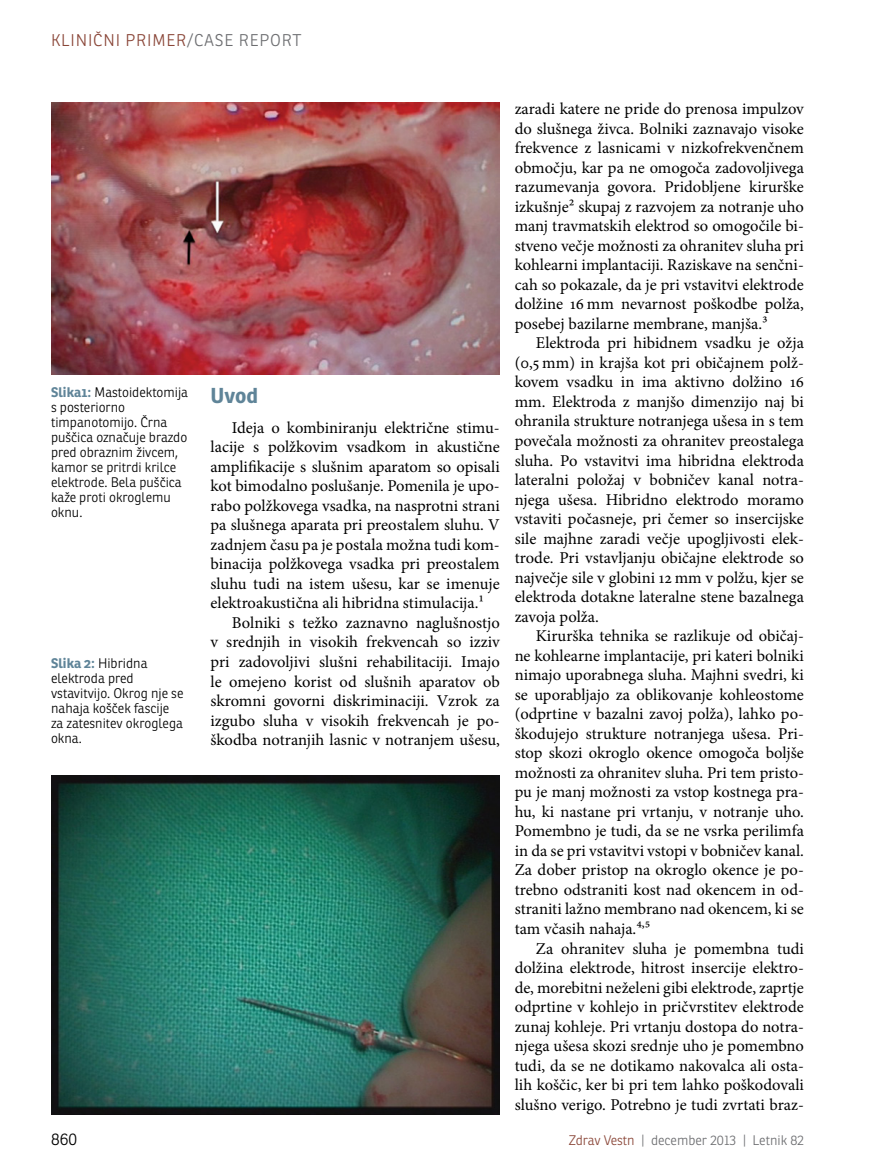
<style>
.page{position:relative;width:872px;height:1166px;background:#fff}
.page>*{position:absolute;margin:0;border:0;box-sizing:border-box;transform-origin:0 0}
.t1{font:700 21px "Ronnia";color:#5f8498}
.t2{font:16.5px/19.5px "Minion Pro";color:#000;text-align:justify}
.t3{font:300 16.5px "Ronnia";letter-spacing:.05em;color:#8a4638}
.t4{font:300 16.5px "Ronnia";color:#6d6e71}
.t5{font:300 16.5px "Ronnia";color:#000}
.t6{font:300 13.5px/15px "Ronnia";color:#000}
.t7{font:300 13.5px "Ronnia";color:#6d6e71}
.s1{font-weight:700;color:#5f8498}
.s2{color:#8a4638}
</style>
<div class="page">
<img style="left:51px;top:102px;width:449px;height:273px">
<img style="left:51px;top:775px;width:449px;height:339px">
<p class="t3" style="left:51px;top:30px;width:113px">Klinični primer</p>
<p class="t4" style="left:187px;top:30px;width:28px">/Case</p>
<p class="t4" style="left:239px;top:30px;width:12px">report</p>
<p class="t6" style="left:51px;top:385px;width:139px"><span class="s1">Slika1:</span> Mastoidektomija s posteriorno timpanotomijo. Črna puščica označuje brazdo pred obraznim živcem, kamor se pritrdi krilce elektrode. Bela puščica kaže proti okroglemu oknu.</p>
<p class="t6" style="left:51px;top:655px;width:134px"><span class="s1">Slika 2:</span> Hibridna elektroda pred vstavitvijo. Okrog nje se nahaja košček fascije za zatesnitev okroglega okna.</p>
<p class="t1" style="left:210px;top:382px;width:49px">Uvod</p>
<p class="t2" style="left:232px;top:417px;width:269px">Ideja o kombiniranju električne stimu-</p>
<p class="t2" style="left:210px;top:437px;width:291px">lacije s polžkovim vsadkom in akustične</p>
<p class="t2" style="left:210px;top:456px;width:291px">amplifikacije s slušnim aparatom so opisali</p>
<p class="t2" style="left:210px;top:476px;width:291px">kot bimodalno poslušanje. Pomenila je upo-</p>
<p class="t2" style="left:210px;top:495px;width:291px">rabo polžkovega vsadka, na nasprotni strani</p>
<p class="t2" style="left:210px;top:515px;width:291px">pa slušnega aparata pri preostalem sluhu. V</p>
<p class="t2" style="left:210px;top:535px;width:291px">zadnjem času pa je postala možna tudi kom-</p>
<p class="t2" style="left:210px;top:554px;width:291px">binacija polžkovega vsadka pri preostalem</p>
<p class="t2" style="left:210px;top:574px;width:291px">sluhu tudi na istem ušesu, kar se imenuje</p>
<p class="t2" style="left:210px;top:593px;width:275px">elektroakustična ali hibridna stimulacija.1</p>
<p class="t2" style="left:232px;top:613px;width:269px">Bolniki s težko zaznavno naglušnostjo</p>
<p class="t2" style="left:210px;top:632px;width:291px">v srednjih in visokih frekvencah so izziv</p>
<p class="t2" style="left:210px;top:652px;width:291px">pri zadovoljivi slušni rehabilitaciji. Imajo</p>
<p class="t2" style="left:210px;top:671px;width:291px">le omejeno korist od slušnih aparatov ob</p>
<p class="t2" style="left:210px;top:691px;width:291px">skromni govorni diskriminaciji. Vzrok za</p>
<p class="t2" style="left:210px;top:710px;width:291px">izgubo sluha v visokih frekvencah je po-</p>
<p class="t2" style="left:210px;top:730px;width:291px">škodba notranjih lasnic v notranjem ušesu,</p>
<p class="t2" style="left:514px;top:99px;width:291px">zaradi katere ne pride do prenosa impulzov do slušnega živca. Bolniki zaznavajo visoke frekvence z lasnicami v nizkofrekvenčnem območju, kar pa ne omogoča zadovoljivega razumevanja govora. Pridobljene kirurške izkušnje2 skupaj z razvojem za notranje uho manj travmatskih elektrod so omogočile bi&shy;stveno večje možnosti za ohranitev sluha pri kohlearni implantaciji. Raziskave na senčni&shy;cah so pokazale, da je pri vstavitvi elektrode dolžine 16 mm nevarnost poškodbe polža, posebej bazilarne membrane, manjša.3</p>
<p class="t2" style="left:514px;top:333px;width:291px;text-indent:21px">Elektroda pri hibidnem vsadku je ožja (0,5 mm) in krajša kot pri običajnem polž&shy;kovem vsadku in ima aktivno dolžino 16 mm. Elektroda z manjšo dimenzijo naj bi ohranila strukture notranjega ušesa in s tem povečala možnosti za ohranitev preostalega sluha. Po vstavitvi ima hibridna elektroda lateralni položaj v bobničev kanal notra&shy;njega ušesa. Hibridno elektrodo moramo vstaviti počasneje, pri čemer so insercijske sile majhne zaradi večje upogljivosti elek&shy;trode. Pri vstavljanju običajne elektrode so največje sile v globini 12 mm v polžu, kjer se elektroda dotakne lateralne stene bazalnega zavoja polža.</p>
<p class="t2" style="left:514px;top:626px;width:291px;text-indent:21px">Kirurška tehnika se razlikuje od običaj&shy;ne kohlearne implantacije, pri kateri bolniki nimajo uporabnega sluha. Majhni svedri, ki se uporabljajo za oblikovanje kohleostome (odprtine v bazalni zavoj polža), lahko po&shy;škodujejo strukture notranjega ušesa. Pri&shy;stop skozi okroglo okence omogoča boljše možnosti za ohranitev sluha. Pri tem pristo&shy;pu je manj možnosti za vstop kostnega pra&shy;hu, ki nastane pri vrtanju, v notranje uho.<br>Pomembno je tudi, da se ne vsrka perilimfa in da se pri vstavitvi vstopi v bobničev kanal.<br>Za dober pristop na okroglo okence je po&shy;trebno odstraniti kost nad okencem in od&shy;straniti lažno membrano nad okencem, ki se tam včasih nahaja.4,5</p>
<p class="t2" style="left:514px;top:938px;width:291px;text-indent:21px">Za ohranitev sluha je pomembna tudi dolžina elektrode, hitrost insercije elektro&shy;de, morebitni neželeni gibi elektrode, zaprtje odprtine v kohlejo in pričvrstitev elektrode zunaj kohleje. Pri vrtanju dostopa do notra&shy;njega ušesa skozi srednje uho je pomembno tudi, da se ne dotikamo nakovalca ali osta&shy;lih koščic, ker bi pri tem lahko poškodovali slušno verigo. Potrebno je tudi zvrtati braz-</p>
<p class="t5" style="left:51px;top:1128px;width:27px">860</p>
<p class="t7" style="left:569px;top:1131px;width:236px"><span class="s2">Zdrav Vestn</span> | december 2013 | Letnik 82</p>
</div>
